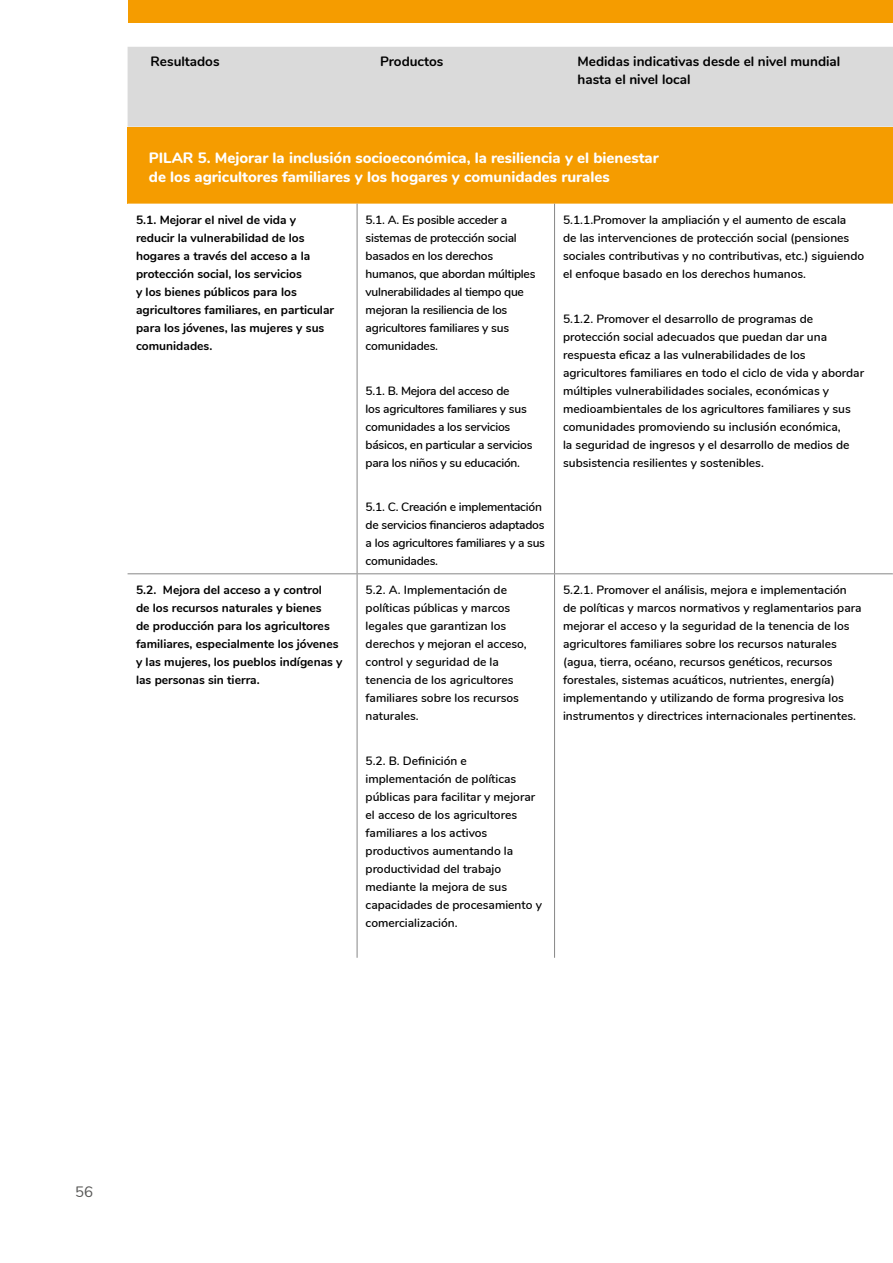
<style>
.page{position:relative;width:893px;height:1263px;background:#fff}
.page>*{position:absolute;margin:0;border:0;box-sizing:border-box;transform-origin:0 0}
.t1{font:800 15px/19.2px "Nunito";color:#fff}
.t2{font:15px "Nunito";color:#575756}
.t3{font:700 13.5px/17.7px "Nunito";color:#000}
.t4{font:600 12px/18px "Nunito";color:#000}
.t5{font:600 12px/18px "Nunito";letter-spacing:-.02em;color:#000}
.t6{font:700 12px/18px "Nunito";color:#000}
</style>
<div class="page">
<div style="left:128px;top:47px;width:765px;height:80px;background:#dadada"></div>
<div style="left:128px;top:127px;width:765px;height:77px;background:#f59c00"></div>
<hr style="left:357px;top:204px;width:1px;height:369px;background:#878787">
<hr style="left:554px;top:204px;width:1px;height:369px;background:#878787">
<hr style="left:128px;top:573px;width:229px;height:1px;background:#878787">
<hr style="left:357px;top:573px;width:198px;height:1px;background:#878787">
<hr style="left:357px;top:574px;width:1px;height:384px;background:#878787">
<hr style="left:555px;top:573px;width:338px;height:1px;background:#878787">
<hr style="left:554px;top:574px;width:1px;height:384px;background:#878787">
<div style="left:128px;top:0;width:765px;height:22px;background:#f59c00"></div>
<p class="t3" style="left:151px;top:52px;width:71px">Resultados</p>
<p class="t3" style="left:380px;top:52px;width:65px">Productos</p>
<p class="t3" style="left:578px;top:52px;width:264px">Medidas indicativas desde el nivel mundial hasta el nivel local</p>
<p class="t1" style="left:149px;top:147px;width:511px">PILAR 5. Mejorar la inclusión socioeconómica, la resiliencia y el bienestar de los agricultores familiares y los hogares y comunidades rurales</p>
<p class="t6" style="left:136px;top:210px;width:200px">5.1. Mejorar el nivel de vida y reducir la vulnerabilidad de los hogares a través del acceso a la protección social, los servicios<br>y los bienes públicos para los agricultores familiares, en particular para los jóvenes, las mujeres y sus comunidades.</p>
<p class="t5" style="left:366px;top:210px;width:171px">5.1. A. Es posible acceder a sistemas de protección social basados en los derechos humanos, que abordan múltiples vulnerabilidades al tiempo que mejoran la resiliencia de los agricultores familiares y sus comunidades.</p>
<p class="t5" style="left:366px;top:381px;width:168px">5.1. B. Mejora del acceso de<br>los agricultores familiares y sus comunidades a los servicios básicos, en particular a servicios para los niños y su educación.</p>
<p class="t5" style="left:366px;top:497px;width:181px">5.1. C. Creación e implementación de servicios financieros adaptados a los agricultores familiares y a sus comunidades.</p>
<p class="t4" style="left:563px;top:210px;width:303px">5.1.1.Promover la ampliación y el aumento de escala<br>de las intervenciones de protección social (pensiones sociales contributivas y no contributivas, etc.) siguiendo el enfoque basado en los derechos humanos.</p>
<p class="t4" style="left:563px;top:309px;width:302px">5.1.2. Promover el desarrollo de programas de protección social adecuados que puedan dar una respuesta eficaz a las vulnerabilidades de los agricultores familiares en todo el ciclo de vida y abordar múltiples vulnerabilidades sociales, económicas y medioambientales de los agricultores familiares y sus comunidades promoviendo su inclusión económica,<br>la seguridad de ingresos y el desarrollo de medios de subsistencia resilientes y sostenibles.</p>
<p class="t6" style="left:136px;top:581px;width:208px">5.2. Mejora del acceso a y control<br>de los recursos naturales y bienes<br>de producción para los agricultores familiares, especialmente los jóvenes y las mujeres, los pueblos indígenas y las personas sin tierra.</p>
<p class="t4" style="left:366px;top:581px;width:163px">5.2. A. Implementación de políticas públicas y marcos legales que garantizan los derechos y mejoran el acceso, control y seguridad de la tenencia de los agricultores familiares sobre los recursos naturales.</p>
<p class="t4" style="left:366px;top:751px;width:178px">5.2. B. Definición e implementación de políticas públicas para facilitar y mejorar el acceso de los agricultores familiares a los activos productivos aumentando la productividad del trabajo mediante la mejora de sus capacidades de procesamiento y comercialización.</p>
<p class="t4" style="left:563px;top:581px;width:300px">5.2.1. Promover el análisis, mejora e implementación de políticas y marcos normativos y reglamentarios para mejorar el acceso y la seguridad de la tenencia de los agricultores familiares sobre los recursos naturales (agua, tierra, océano, recursos genéticos, recursos forestales, sistemas acuáticos, nutrientes, energía) implementando y utilizando de forma progresiva los instrumentos y directrices internacionales pertinentes.</p>
<p class="t2" style="left:75px;top:1181px;width:19px">56</p>
</div>
